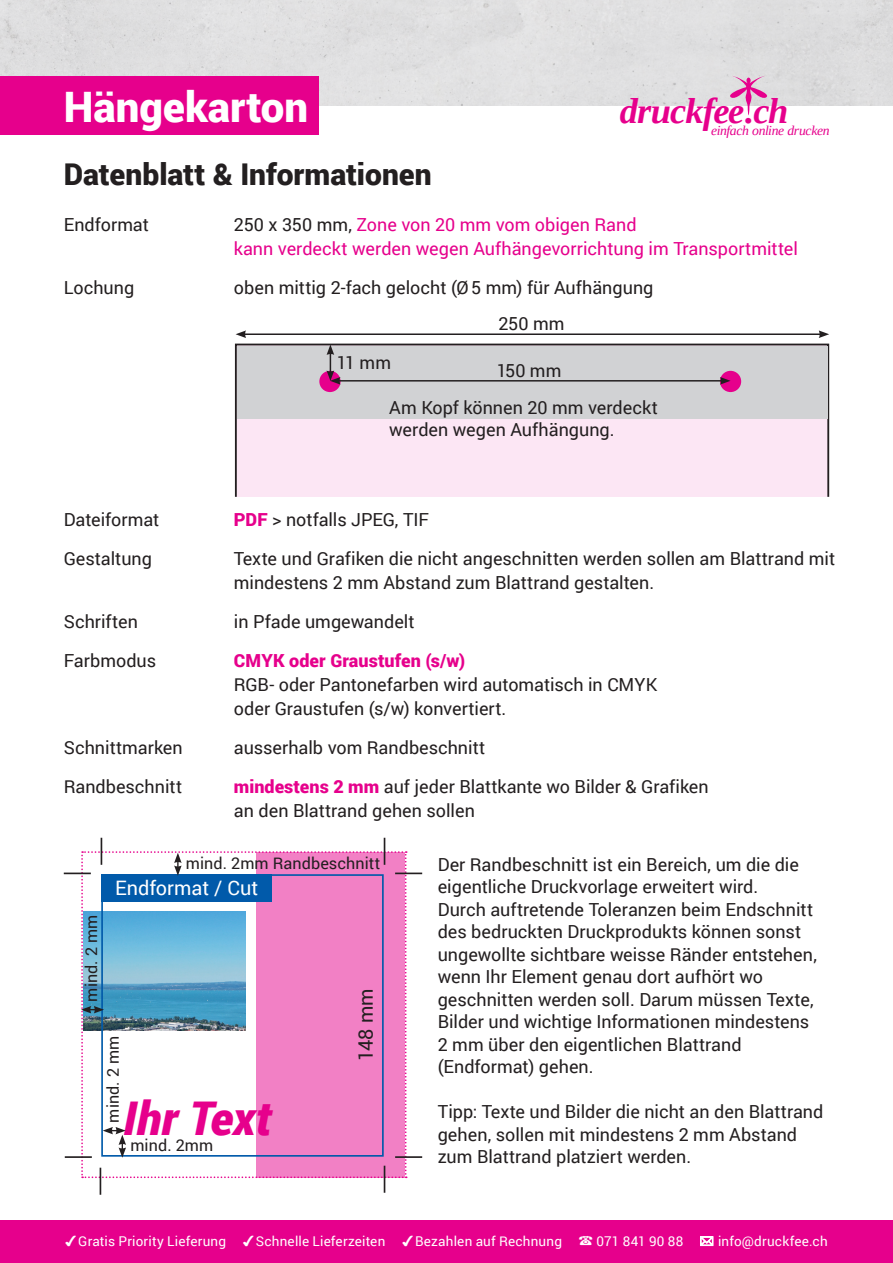
<style>
.page{position:relative;width:893px;height:1263px;background:#fff}
.page>*{position:absolute;margin:0;border:0;box-sizing:border-box;transform-origin:0 0}
.t1{font:italic 900 46.5px "Roboto";color:#e6008c}
.t2{font:900 42px "Roboto";color:#fff}
.t3{font:italic 700 36.45px "Tinos";letter-spacing:-.03em;color:#e6008c}
.t4{font:900 30px "Roboto";color:#231f20}
.t5{font:19.95px "Roboto";color:#fff}
.t6{font:19.95px "Roboto";color:#231f20}
.t7{font:18px/22.5px "Roboto";color:#231f20}
.t8{font:18px/24px "Roboto";color:#e6008c}
.t9{font:16.2px "Roboto";letter-spacing:.005em;color:#231f20}
.t10{font:italic 13.65px "Tinos";letter-spacing:-.025em;color:#e6008c}
.t11{font:13.5px "Roboto";letter-spacing:.015em;color:#fff}
.s1{color:#231f20}
.s2{font-weight:900;color:#e6008c}
.s3{font-family:"Arial Unicode MS"}
.s4{font-family:"Arial Unicode MS";font-size:19.5px}
</style>
<div class="page">
<div style="left:0;top:0;width:893px;height:106px;background:#dfdfe0"></div>
<svg style="left:726px;top:76px;width:45px;height:39px"></svg>
<div style="left:0;top:76px;width:318px;height:59px;background:#e6008c"></div>
<div style="left:236px;top:344px;width:592px;height:153px;background:#fce6f4"></div>
<div style="left:235px;top:344px;width:594px;height:154px;border:2px solid #231f20"></div>
<div style="left:237px;top:346px;width:590px;height:72px;background:#d1d2d4"></div>
<div style="left:319px;top:371px;width:22px;height:21px;background:#e6008c;border-radius:50%"></div>
<div style="left:720px;top:371px;width:21px;height:21px;background:#e6008c;border-radius:50%"></div>
<hr style="left:338px;top:380px;width:384px;height:2px;background:#231f20">
<svg style="left:720px;top:377px;width:10px;height:8px"></svg>
<hr style="left:244px;top:333px;width:577px;height:2px;background:#231f20">
<svg style="left:236px;top:330px;width:10px;height:8px"></svg>
<svg style="left:819px;top:330px;width:10px;height:8px"></svg>
<svg style="left:327px;top:344px;width:13px;height:41px"></svg>
<div style="left:0;top:1220px;width:893px;height:43px;background:#e6008c"></div>
<hr style="left:395px;top:872px;width:27px;height:2px;background:#231f20">
<hr style="left:65px;top:1156px;width:27px;height:2px;background:#231f20">
<hr style="left:64px;top:872px;width:27px;height:2px;background:#231f20">
<hr style="left:395px;top:1156px;width:27px;height:2px;background:#231f20">
<svg style="left:81px;top:838px;width:326px;height:357px"></svg>
<p class="t2" style="left:64px;top:77px;width:246px">Hängekarton</p>
<p class="t4" style="left:64px;top:153px;width:369px">Datenblatt &amp; Informationen</p>
<p class="t3" style="left:620px;top:87px;width:170px">druckfee.ch</p>
<p class="t10" style="left:711px;top:122px;width:120px">einfach online drucken</p>
<p class="t7" style="left:64px;top:213px;width:87px">Endformat</p>
<p class="t8" style="left:234px;top:212px;width:566px"><span class="s1">250 x 350 mm,</span> Zone von 20 mm vom obigen Rand<br>kann verdeckt werden wegen Aufhängevorrichtung im Transportmittel</p>
<p class="t7" style="left:64px;top:276px;width:72px">Lochung</p>
<p class="t7" style="left:234px;top:276px;width:421px">oben mittig 2-fach gelocht (Ø 5 mm) für Aufhängung</p>
<p class="t7" style="left:337px;top:351px;width:56px">11 mm</p>
<p class="t7" style="left:498px;top:311px;width:68px">250 mm</p>
<p class="t7" style="left:497px;top:359px;width:66px">150 mm</p>
<p class="t7" style="left:389px;top:396px;width:270px;line-height:21.6px">Am Kopf können 20 mm verdeckt werden wegen Aufhängung.</p>
<p class="t7" style="left:64px;top:507px;width:97px">Dateiformat</p>
<p class="t7" style="left:234px;top:507px;width:197px"><span class="s2">PDF</span> &gt; notfalls JPEG, TIF</p>
<p class="t7" style="left:64px;top:546px;width:90px">Gestaltung</p>
<p class="t7" style="left:234px;top:545px;width:603px;line-height:24px">Texte und Grafiken die nicht angeschnitten werden sollen am Blattrand mit mindestens 2 mm Abstand zum Blattrand gestalten.</p>
<p class="t7" style="left:64px;top:609px;width:76px">Schriften</p>
<p class="t7" style="left:234px;top:609px;width:182px">in Pfade umgewandelt</p>
<p class="t7" style="left:64px;top:648px;width:94px">Farbmodus</p>
<p class="t7" style="left:234px;top:647px;width:425px;line-height:24px"><span class="s2">CMYK oder Graustufen (s/w)<br></span>RGB- oder Pantonefarben wird automatisch in CMYK oder Graustufen (s/w) konvertiert.</p>
<p class="t7" style="left:64px;top:735px;width:120px">Schnittmarken</p>
<p class="t7" style="left:234px;top:735px;width:253px">ausserhalb vom Randbeschnitt</p>
<p class="t7" style="left:64px;top:774px;width:120px">Randbeschnitt</p>
<p class="t7" style="left:234px;top:773px;width:476px;line-height:24px"><span class="s2">mindestens 2 mm</span> auf jeder Blattkante wo Bilder &amp; Grafiken an den Blattrand gehen sollen</p>
<p class="t9" style="left:80px;top:1001px;width:88px;rotate:-90deg">mind. 2 mm</p>
<p class="t9" style="left:186px;top:852px;width:196px">mind. 2mm Randbeschnitt</p>
<p class="t5" style="left:115px;top:874px;width:145px">Endformat / Cut</p>
<p class="t9" style="left:102px;top:1122px;width:88px;rotate:-90deg">mind. 2 mm</p>
<p class="t1" style="left:123px;top:1086px;width:150px">Ihr Text</p>
<p class="t9" style="left:130px;top:1133px;width:84px">mind. 2mm</p>
<p class="t6" style="left:352px;top:1061px;width:74px;rotate:-90deg">148 mm</p>
<p class="t7" style="left:438px;top:852px;width:363px">Der Randbeschnitt ist ein Bereich, um die die eigentliche Druckvorlage erweitert wird.</p>
<p class="t7" style="left:438px;top:897px;width:381px">Durch auftretende Toleranzen beim Endschnitt des bedruckten Druckprodukts können sonst ungewollte sichtbare weisse Ränder entstehen, wenn Ihr Element genau dort aufhört wo geschnitten werden soll. Darum müssen Texte, Bilder und wichtige Informationen mindestens 2 mm über den eigentlichen Blattrand (Endformat) gehen.</p>
<p class="t7" style="left:438px;top:1100px;width:387px">Tipp: Texte und Bilder die nicht an den Blattrand gehen, sollen mit mindestens 2 mm Abstand zum Blattrand platziert werden.</p>
<p class="t11" style="left:65px;top:1232px;width:764px"><span class="s3">✔</span> Gratis Priority Lieferung <span class="s3">✔</span> Schnelle Lieferzeiten <span class="s3">✔</span> Bezahlen auf Rechnung <span class="s4">☎</span> 071 841 90 88 <span class="s4">✉</span> info@druckfee.ch</p>
</div>
